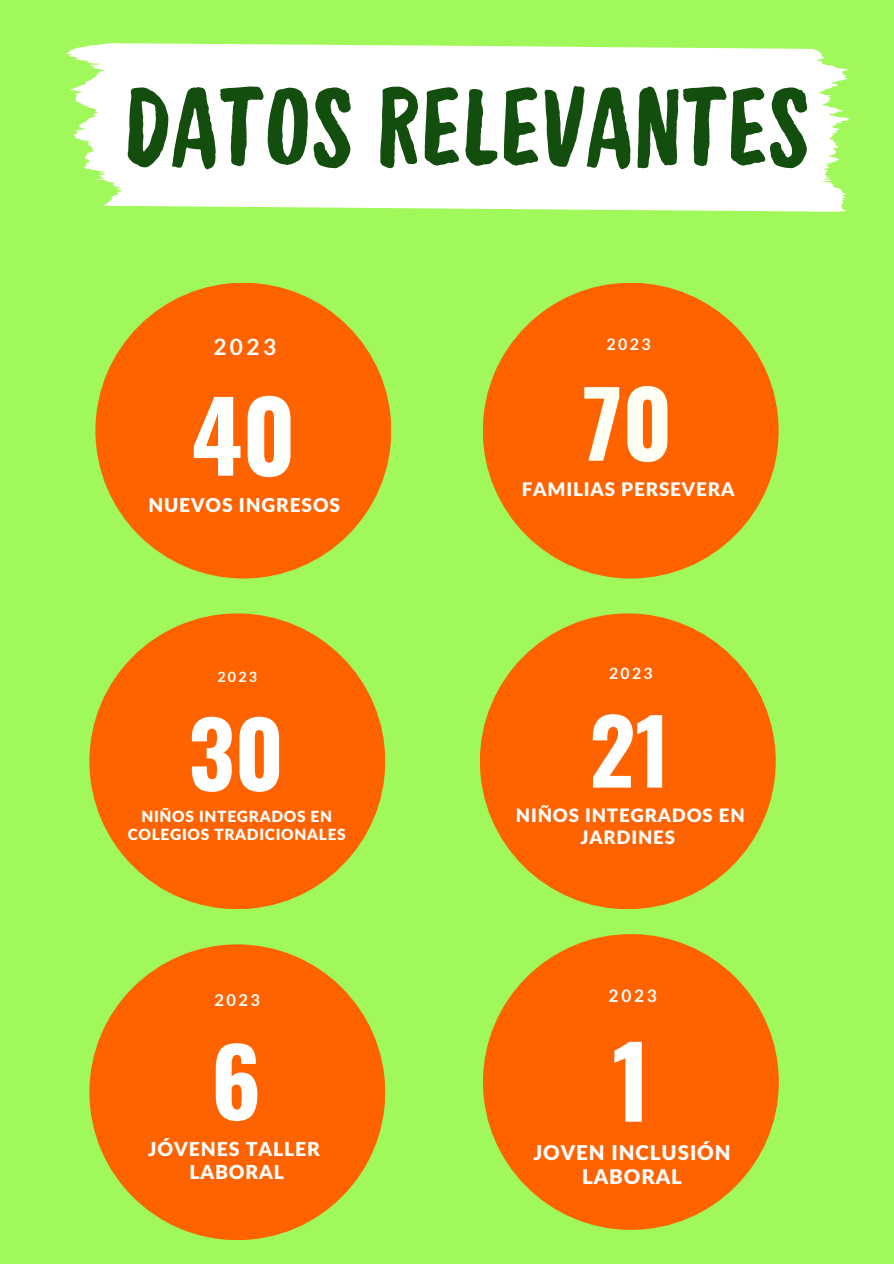
<style>
.page{position:relative;width:894px;height:1264px;background:#fff}
.page>*{position:absolute;margin:0;border:0;box-sizing:border-box;transform-origin:0 0}
.t1{font:119.1px "Handelson Four";color:#134e0e}
.t2{font:700 98.55px "Oswald";color:#fff}
.t3{font:700 97.2px "Oswald";color:#fff}
.t4{font:700 94.65px "Oswald";color:#fff}
.t5{font:700 93.45px "Oswald";color:#fff}
.t6{font:700 90.9px "Oswald";color:#fffff4}
.t7{font:700 89.7px "Oswald";color:#fff}
.t8{font:700 89.4px "Oswald";color:#fff}
.t9{font:700 22.5px "Lato";color:#fff}
.t10{font:900 20.4px/23.5px "Lato Latin";letter-spacing:.045em;color:#fff;text-align:center}
.t11{font:900 19.35px/22.4px "Lato Latin";letter-spacing:.045em;color:#fff;text-align:center}
.t12{font:900 19.05px "Lato Latin";letter-spacing:.045em;color:#fff}
.t13{font:900 18.75px "Lato Latin";letter-spacing:.045em;color:#fff}
.t14{font:900 18.45px/21.3px "Lato Latin";letter-spacing:.045em;color:#fff;text-align:center}
.t15{font:700 17.25px "Lato";color:#fff}
.t16{font:700 16.35px "Lato";color:#fff}
.t17{font:700 15.9px "Lato";color:#fff}
.t18{font:700 15.6px "Lato";color:#fff}
.t19{font:900 15.45px/17.9px "Lato Latin";letter-spacing:.045em;color:#fff;text-align:center}
.t20{font:700 14.25px "Lato";color:#fff}
</style>
<div class="page">
<div style="left:0;top:0;width:893px;height:1263px;background:#a0f85b"></div>
<div style="left:95px;top:283px;width:296px;height:295px;background:#ff6300;border-radius:50%"></div>
<svg style="left:65px;top:43px;width:784px;height:169px;background:#f6fef0"></svg>
<div style="left:482px;top:283px;width:296px;height:295px;background:#ff6300;border-radius:50%"></div>
<div style="left:89px;top:613px;width:296px;height:296px;background:#ff6300;border-radius:50%"></div>
<div style="left:479px;top:613px;width:296px;height:296px;background:#ff6300;border-radius:50%"></div>
<div style="left:89px;top:944px;width:296px;height:296px;background:#ff6300;border-radius:50%"></div>
<div style="left:483px;top:934px;width:295px;height:295px;background:#ff6300;border-radius:50%"></div>
<p class="t1" style="left:123px;top:63px;width:688px">DATOS RELEVANTES</p>
<h2 class="t9" style="left:213px;top:333px;width:64px">2023</h2>
<p class="t4" style="left:593px;top:311px;width:95px">70</p>
<h3 class="t17" style="left:606px;top:334px;width:46px">2023</h3>
<p class="t6" style="left:582px;top:352px;width:91px">70</p>
<p class="t13" style="left:521px;top:481px;width:214px">FAMILIAS PERSEVERA</p>
<h1 class="t3" style="left:191px;top:360px;width:106px">40</h1>
<p class="t12" style="left:148px;top:497px;width:193px">NUEVOS INGRESOS</p>
<p class="t20" style="left:217px;top:668px;width:41px">2023</p>
<p class="t7" style="left:188px;top:683px;width:97px">30</p>
<p class="t19" style="left:128px;top:808px;width:219px">NIÑOS INTEGRADOS EN<br>COLEGIOS TRADICIONALES</p>
<h3 class="t16" style="left:214px;top:990px;width:47px">2023</h3>
<p class="t5" style="left:211px;top:1008px;width:52px">6</p>
<p class="t11" style="left:148px;top:1139px;width:173px">JÓVENES TALLER<br>LABORAL</p>
<h3 class="t18" style="left:609px;top:663px;width:45px">2023</h3>
<p class="t8" style="left:589px;top:681px;width:82px">21</p>
<p class="t14" style="left:515px;top:806px;width:230px">NIÑOS INTEGRADOS EN<br>JARDINES</p>
<h3 class="t15" style="left:608px;top:984px;width:50px">2023</h3>
<p class="t2" style="left:612px;top:1004px;width:40px">1</p>
<h3 class="t10" style="left:533px;top:1141px;width:199px">JOVEN INCLUSIÓN<br>LABORAL</h3>
</div>
